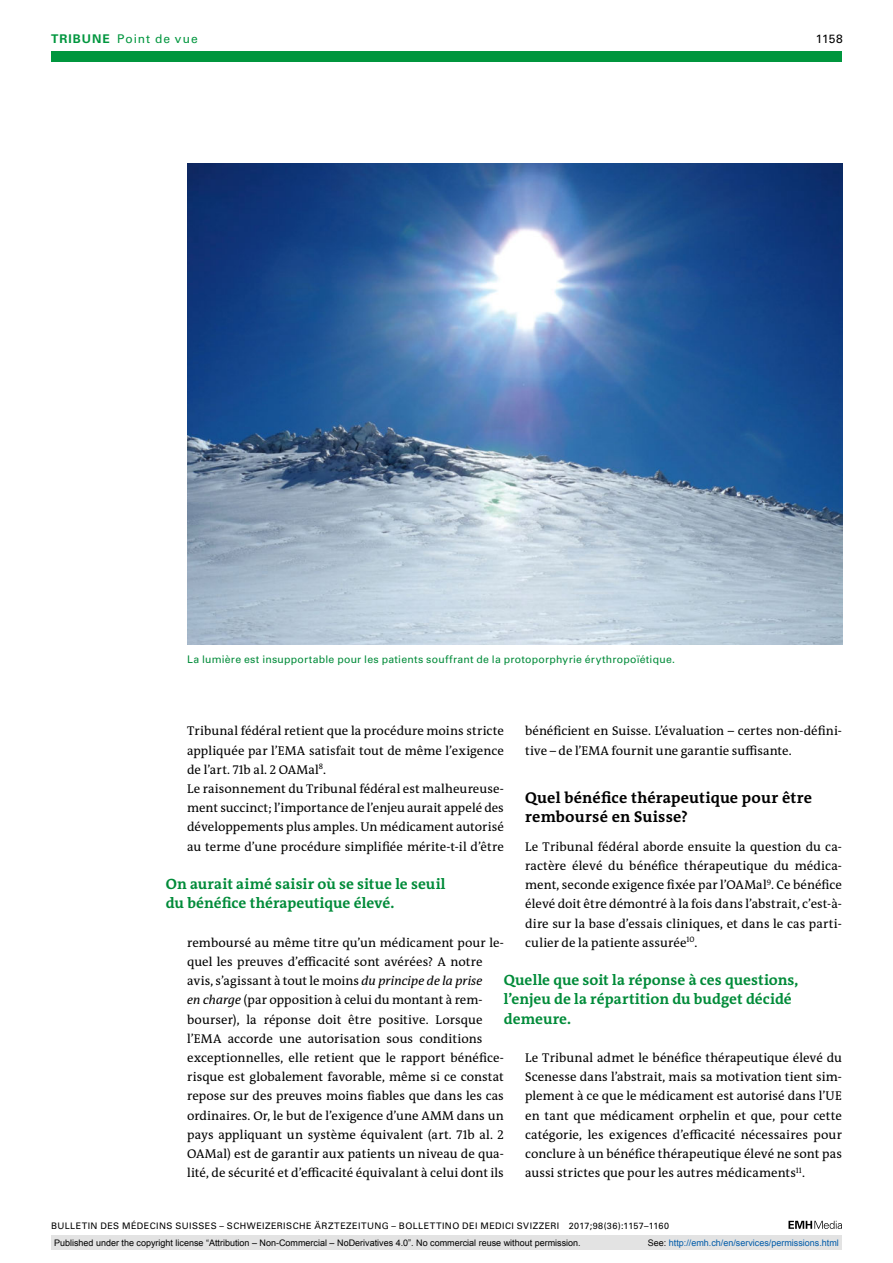
<style>
.page{position:relative;width:893px;height:1263px;background:#fff}
.page>*{position:absolute;margin:0;border:0;box-sizing:border-box;transform-origin:0 0}
.t1{font:700 15.75px/19.2px "The Antiqua B W7";letter-spacing:.015em;color:#000}
.t2{font:700 15px/19.2px "The Antiqua B W7";letter-spacing:.005em;color:#008b39}
.t3{font:12.75px/19.2px "The Antiqua B W5 Plain";letter-spacing:.005em;color:#000}
.t4{font:12px "Univers LT Std";letter-spacing:.08em;color:#00963e}
.t5{font:12px "Univers LT Std";color:#000}
.t6{font:10.5px "Univers LT Std";letter-spacing:.025em;color:#008b39}
.t7{font:9px "Arial";color:#000}
.t8{font:9px "Univers LT Std";letter-spacing:.05em;color:#000}
.t9{font:9px "Arial";color:#005ba9}
.s1{font-weight:700}
.s2{font-style:italic}
.s3{color:#000}
</style>
<div class="page">
<svg style="left:788px;top:1221px;width:54px;height:8px"></svg>
<img style="left:188px;top:164px;width:655px;height:480px">
<div style="left:51px;top:51px;width:791px;height:11px;background:#00963e"></div>
<div style="left:51px;top:1235px;width:791px;height:15px;background:#e3e3e3"></div>
<p class="t4" style="left:51px;top:31px;width:148px"><span class="s1">TRIBUNE</span> Point de vue</p>
<p class="t5" style="left:816px;top:31px;width:28px">1158</p>
<p class="t6" style="left:187px;top:653px;width:489px">La lumière est insupportable pour les patients souffrant de la protoporphyrie érythropoïétique.</p>
<p class="t3" style="left:187px;top:722px;width:318px">Tribunal fédéral retient que la procédure moins stricte appliquée par l’EMA satisfait tout de même l’exigence de l’art. 71b al. 2 OAMal<sup>8</sup>.<br>Le raisonnement du Tribunal fédéral est malheureuse&shy;ment succinct; l’importance de l’enjeu aurait appelé des développements plus amples. Un médicament autorisé au terme d’une procédure simplifiée mérite-t-il d’être</p>
<p class="t3" style="left:525px;top:722px;width:318px">bénéficient en Suisse. L’évaluation – certes non-défini&shy;tive – de l’EMA fournit une garantie suffisante.</p>
<p class="t1" style="left:525px;top:788px;width:288px">Quel bénéfice thérapeutique pour être remboursé en Suisse?</p>
<p class="t3" style="left:525px;top:837px;width:318px;text-align:justify">Le Tribunal fédéral aborde ensuite la question du ca&shy;ractère élevé du bénéfice thérapeutique du médica&shy;ment, seconde exigence fixée par l’OAMal<sup>9</sup>. Ce bénéfice élevé doit être démontré à la fois dans l’abstrait, c’est-à&shy;dire sur la base d’essais cliniques, et dans le cas parti&shy;culier de la patiente assurée<sup>10</sup>.</p>
<p class="t2" style="left:166px;top:874px;width:281px">On aurait aimé saisir où se situe le seuil du bénéfice thérapeutique élevé.</p>
<p class="t3" style="left:187px;top:933px;width:318px">remboursé au même titre qu’un médicament pour le&shy;quel les preuves d’efficacité sont avérées? A notre avis, s’agissant à tout le moins <span class="s2">du principe de la prise<br>en charge</span> (par opposition à celui du montant à rem&shy;bourser), la réponse doit être positive. Lorsque l’EMA accorde une autorisation sous conditions exceptionnelles, elle retient que le rapport bénéfice&shy;risque est globalement favorable, même si ce constat repose sur des preuves moins fiables que dans les cas ordinaires. Or, le but de l’exigence d’une AMM dans un pays appliquant un système équivalent (art. 71b al. 2<br>OAMal) est de garantir aux patients un niveau de qua&shy;lité, de sécurité et d’efficacité équivalant à celui dont ils</p>
<p class="t2" style="left:504px;top:970px;width:296px">Quelle que soit la réponse à ces questions, l’enjeu de la répartition du budget décidé demeure.</p>
<p class="t3" style="left:525px;top:1048px;width:318px;text-align:justify">Le Tribunal admet le bénéfice thérapeutique élevé du Scenesse dans l’abstrait, mais sa motivation tient sim&shy;plement à ce que le médicament est autorisé dans l’UE en tant que médicament orphelin et que, pour cette catégorie, les exigences d’efficacité nécessaires pour conclure à un bénéfice thérapeutique élevé ne sont pas aussi strictes que pour les autres médicaments<sup>11</sup>.</p>
<p class="t8" style="left:51px;top:1220px;width:620px">BULLETIN DES MÉDECINS SUISSES – SCHWEIZERISCHE ÄRZTEZEITUNG – BOLLETTINO DEI MEDICI SVIZZERI 2017;98(36):1157–1160</p>
<p class="t7" style="left:54px;top:1237px;width:528px">Published under the copyright license “Attribution – Non-Commercial – NoDerivatives 4.0”. No commercial reuse without permission.</p>
<p class="t9" style="left:648px;top:1237px;width:193px"><span class="s3">See:</span> http://emh.ch/en/services/permissions.html</p>
</div>
